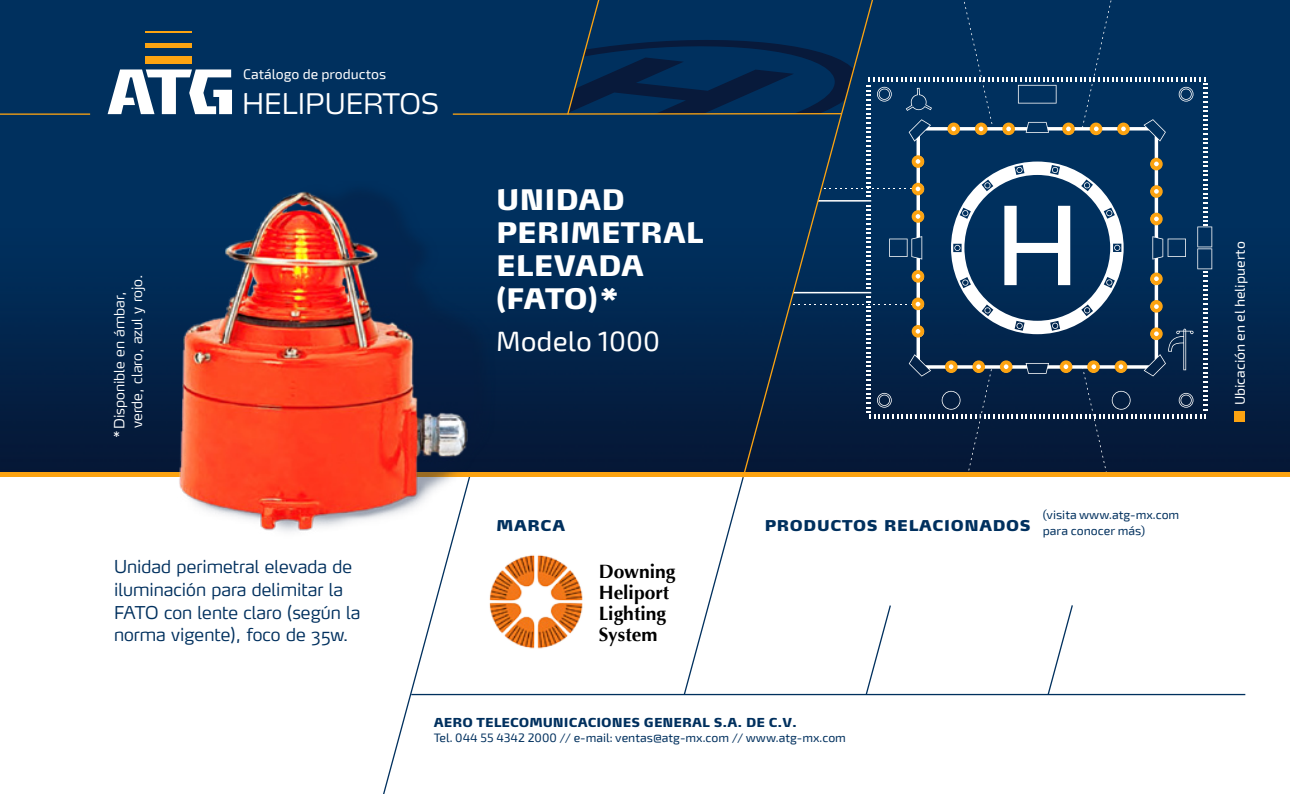
<style>
.page{position:relative;width:1290px;height:794px;background:#fff}
.page>*{position:absolute;margin:0;border:0;box-sizing:border-box;transform-origin:0 0}
.t1{font:900 28px/33.2px "Max";color:#fff}
.t2{font:300 28px "Max";color:#fff}
.t3{font:28px "Exo 2";color:#fff}
.t4{font:700 19.25px/21px "Optima";color:#000}
.t5{font:19.25px "Max Extra Bold SC";color:#00305e}
.t6{font:300 17.5px/22.8px "Max";color:#00305e}
.t7{font:14px "Exo 2";color:#fff}
.t8{font:300 14px/17.5px "Max";color:#fff}
.t9{font:12.25px/15.8px "Exo 2";color:#00305e}
.t10{font:900 12.25px "Max";color:#00305e}
</style>
<div class="page">
<img style="left:0;top:0;width:1290px;height:794px">
<p class="t7" style="left:243px;top:66px;width:145px">Catálogo de productos</p>
<p class="t8" style="left:111px;top:428px;width:155px;text-indent:-10px;rotate:-90deg">*Disponible en ámbar, verde, claro, azul y rojo.</p>
<h1 class="t2" style="left:242px;top:86px;width:199px">HELIPUERTOS</h1>
<p class="t6" style="left:114px;top:555px;width:248px">Unidad perimetral elevada de iluminación para delimitar la<br>FATO con lente claro (según la norma vigente), foco de 35w.</p>
<h1 class="t1" style="left:496px;top:183px;width:209px">UNIDAD<br>PERIMETRAL<br>ELEVADA (FATO)*</h1>
<h1 class="t3" style="left:496px;top:325px;width:165px">Modelo 1000</h1>
<p class="t5" style="left:496px;top:511px;width:71px">marca</p>
<p class="t4" style="left:599px;top:561px;width:78px">Downing<br>Heliport<br>Lighting<br>System</p>
<p class="t5" style="left:764px;top:511px;width:268px">productos relacionados</p>
<p class="t9" style="left:1043px;top:507px;width:138px">(visita www.atg-mx.com para conocer más)</p>
<p class="t10" style="left:434px;top:714px;width:365px">AERO TELECOMUNICACIONES GENERAL S.A. DE C.V.</p>
<p class="t9" style="left:434px;top:730px;width:414px">Tel. 044 55 4342 2000 // e-mail: ventas@atg-mx.com // www.atg-mx.com</p>
<p class="t7" style="left:1232px;top:405px;width:165px;rotate:-90deg">Ubicación en el helipuerto</p>
</div>
